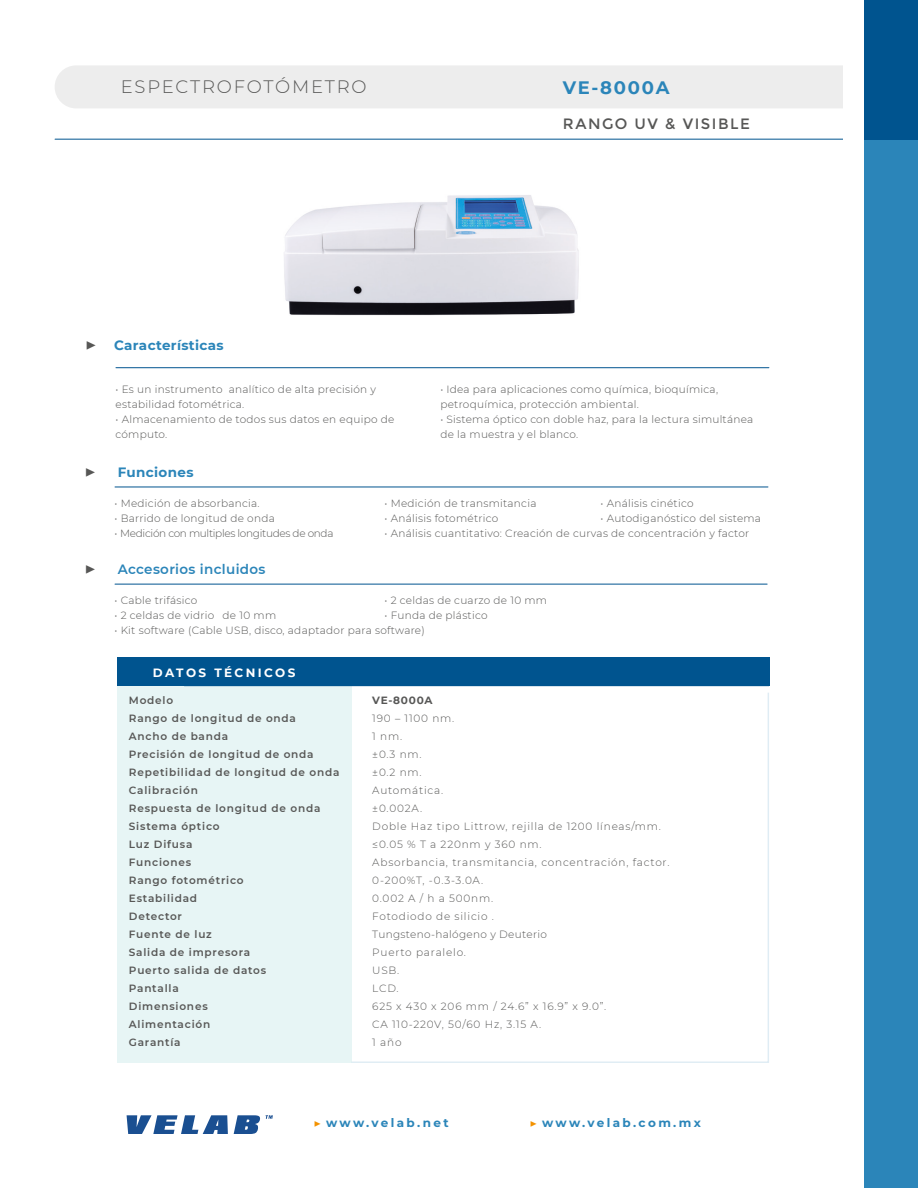
<style>
.page{position:relative;width:918px;height:1188px;background:#fff}
.page>*{position:absolute;margin:0;border:0;box-sizing:border-box;transform-origin:0 0}
.t1{font:300 18px "Montserrat";letter-spacing:.1em;color:#575756}
.t2{font:700 18px "Montserrat";letter-spacing:.1em;color:#2b85b9}
.t3{font:18px "Minion Pro";color:#575756}
.t4{font:15px "Montserrat";letter-spacing:.1em;color:#575756}
.t5{font:700 13.5px "Montserrat";letter-spacing:.025em;color:#2b85b9}
.t6{font:600 13.5px "Montserrat";letter-spacing:.025em;color:#2b85b9}
.t7{font:700 12px "Montserrat";letter-spacing:.185em;color:#2b85b9}
.t8{font:12px "Montserrat";letter-spacing:.075em;color:#2b85b9}
.t9{font:700 12px "Montserrat";letter-spacing:.075em;color:#2b85b9}
.t10{font:700 12px "Montserrat";letter-spacing:.2em;color:#fff}
.t11{font:300 10.5px/15px "Montserrat";letter-spacing:.025em;color:#575756}
.t12{font:600 10.5px "Montserrat";letter-spacing:.075em;color:#575756}
.t13{font:300 10.5px "Montserrat";letter-spacing:.075em;color:#575756}
.t14{font:300 10.5px "Montserrat";letter-spacing:-.03em;color:#575756}
.t15{font:700 10.5px "Montserrat";letter-spacing:.075em;color:#575756}
.s1{font-family:"Minion Pro";font-weight:400;color:#f39200}
.s2{font-family:"Minion Pro";color:#f39200}
</style>
<div class="page">
<div style="left:55px;top:65px;width:808px;height:43px;background:#ededed;border-radius:22px"></div>
<hr style="left:55px;top:139px;width:810px;height:1px;background:#00548f">
<div style="left:864px;top:140px;width:54px;height:1048px;background:#2b85b9"></div>
<div style="left:864px;top:0;width:54px;height:140px;background:#00548f"></div>
<div style="left:844px;top:1px;width:20px;height:1186px;background:#fff"></div>
<svg style="left:126px;top:1115px;width:147px;height:19px"></svg>
<div style="left:117px;top:687px;width:235px;height:376px;background:#e7f5f5"></div>
<svg style="left:352px;top:692px;width:417px;height:371px"></svg>
<div style="left:117px;top:657px;width:652px;height:29px;background:#00548f"></div>
<hr style="left:115px;top:584px;width:652px;height:1px;background:#00548f">
<hr style="left:115px;top:487px;width:653px;height:1px;background:#00548f">
<hr style="left:116px;top:367px;width:653px;height:1px;background:#00548f">
<img style="left:284px;top:195px;width:295px;height:121px">
<p class="t1" style="left:121px;top:75px;width:247px">ESPECTROFOTÓMETRO</p>
<p class="t2" style="left:563px;top:74px;width:108px">VE-8000A</p>
<p class="t4" style="left:563px;top:115px;width:189px">RANGO UV &amp; VISIBLE</p>
<p class="t3" style="left:86px;top:332px;width:12px">▶</p>
<p class="t5" style="left:114px;top:336px;width:111px">Características</p>
<p class="t11" style="left:116px;top:381px;width:262px">• Es un instrumento analítico de alta precisión y estabilidad fotométrica.</p>
<p class="t11" style="left:116px;top:411px;width:280px">• Almacenamiento de todos sus datos en equipo de cómputo.</p>
<p class="t11" style="left:440px;top:381px;width:279px">• Idea para aplicaciones como química, bioquímica, petroquímica, protección ambiental.</p>
<p class="t11" style="left:440px;top:411px;width:314px">• Sistema óptico con doble haz, para la lectura simultánea de la muestra y el blanco.</p>
<p class="t3" style="left:85px;top:459px;width:12px">▶</p>
<p class="t5" style="left:118px;top:462px;width:77px">Funciones</p>
<p class="t3" style="left:85px;top:556px;width:12px">▶</p>
<p class="t11" style="left:115px;top:496px;width:147px">• Medición de absorbancia.</p>
<p class="t11" style="left:385px;top:496px;width:153px">• Medición de transmitancia</p>
<p class="t11" style="left:601px;top:496px;width:94px">• Análisis cinético</p>
<p class="t11" style="left:115px;top:511px;width:162px">• Barrido de longitud de onda</p>
<p class="t11" style="left:385px;top:511px;width:115px">• Análisis fotométrico</p>
<p class="t11" style="left:601px;top:511px;width:162px">• Autodiganóstico del sistema</p>
<p class="t14" style="left:115px;top:526px;width:220px">• Medición con multiples longitudes de onda</p>
<p class="t11" style="left:385px;top:526px;width:366px">• Análisis cuantitativo: Creación de curvas de concentración y factor</p>
<p class="t6" style="left:118px;top:560px;width:149px">Accesorios incluidos</p>
<p class="t11" style="left:115px;top:593px;width:84px">• Cable trifásico</p>
<p class="t11" style="left:385px;top:593px;width:164px">• 2 celdas de cuarzo de 10 mm</p>
<p class="t11" style="left:115px;top:608px;width:163px">• 2 celdas de vidrio de 10 mm</p>
<p class="t11" style="left:385px;top:608px;width:104px">• Funda de plástico</p>
<p class="t11" style="left:115px;top:623px;width:312px">• Kit software (Cable USB, disco, adaptador para software)</p>
<p class="t10" style="left:153px;top:664px;width:144px">DATOS TÉCNICOS</p>
<p class="t12" style="left:129px;top:693px;width:46px">Modelo</p>
<p class="t12" style="left:129px;top:711px;width:169px">Rango de longitud de onda</p>
<p class="t12" style="left:129px;top:729px;width:101px">Ancho de banda</p>
<p class="t12" style="left:129px;top:747px;width:186px">Precisión de longitud de onda</p>
<p class="t12" style="left:129px;top:765px;width:212px">Repetibilidad de longitud de onda</p>
<p class="t12" style="left:129px;top:783px;width:70px">Calibración</p>
<p class="t12" style="left:129px;top:801px;width:193px">Respuesta de longitud de onda</p>
<p class="t12" style="left:129px;top:819px;width:92px">Sistema óptico</p>
<p class="t12" style="left:129px;top:837px;width:65px">Luz Difusa</p>
<p class="t12" style="left:129px;top:855px;width:64px">Funciones</p>
<p class="t12" style="left:129px;top:873px;width:116px">Rango fotométrico</p>
<p class="t12" style="left:129px;top:891px;width:70px">Estabilidad</p>
<p class="t12" style="left:129px;top:909px;width:55px">Detector</p>
<p class="t12" style="left:129px;top:927px;width:84px">Fuente de luz</p>
<p class="t12" style="left:129px;top:945px;width:123px">Salida de impresora</p>
<p class="t12" style="left:129px;top:963px;width:139px">Puerto salida de datos</p>
<p class="t12" style="left:129px;top:981px;width:51px">Pantalla</p>
<p class="t12" style="left:129px;top:999px;width:80px">Dimensiones</p>
<p class="t12" style="left:129px;top:1017px;width:83px">Alimentación</p>
<p class="t12" style="left:129px;top:1035px;width:53px">Garantía</p>
<p class="t15" style="left:372px;top:692px;width:62px">VE-8000A</p>
<p class="t13" style="left:372px;top:711px;width:84px">190 – 1100 nm.</p>
<p class="t11" style="left:372px;top:728px;width:31px">1 nm.</p>
<p class="t11" style="left:372px;top:746px;width:51px">±0.3 nm.</p>
<p class="t11" style="left:372px;top:764px;width:51px">±0.2 nm.</p>
<p class="t13" style="left:372px;top:783px;width:72px">Automática.</p>
<p class="t11" style="left:372px;top:800px;width:51px">±0.002A.</p>
<p class="t13" style="left:372px;top:819px;width:290px">Doble Haz tipo Littrow, rejilla de 1200 líneas/mm.</p>
<p class="t13" style="left:372px;top:837px;width:171px">≤0.05 % T a 220nm y 360 nm.</p>
<p class="t13" style="left:372px;top:855px;width:299px">Absorbancia, transmitancia, concentración, factor.</p>
<p class="t11" style="left:372px;top:872px;width:113px">0-200%T, -0.3-3.0A.</p>
<p class="t13" style="left:372px;top:891px;width:122px">0.002 A / h a 500nm.</p>
<p class="t13" style="left:372px;top:909px;width:123px">Fotodiodo de silicio .</p>
<p class="t11" style="left:372px;top:926px;width:176px">Tungsteno-halógeno y Deuterio</p>
<p class="t13" style="left:372px;top:945px;width:95px">Puerto paralelo.</p>
<p class="t11" style="left:372px;top:962px;width:29px">USB.</p>
<p class="t11" style="left:372px;top:980px;width:28px">LCD.</p>
<p class="t13" style="left:372px;top:999px;width:235px">625 x 430 x 206 mm / 24.6” x 16.9” x 9.0”.</p>
<p class="t13" style="left:372px;top:1017px;width:170px">CA 110-220V, 50/60 Hz, 3.15 A.</p>
<p class="t11" style="left:372px;top:1034px;width:31px">1 año</p>
<p class="t9" style="left:311px;top:1110px;width:119px"><span class="s1">▶</span> www.velab.net</p>
<p class="t8" style="left:527px;top:1111px;width:123px"><span class="s2">▶</span> sales@velab.net</p>
<p class="t7" style="left:314px;top:1114px;width:137px"><span class="s1">▶</span> www.velab.net</p>
<p class="t7" style="left:530px;top:1114px;width:173px"><span class="s1">▶</span> www.velab.com.mx</p>
</div>
